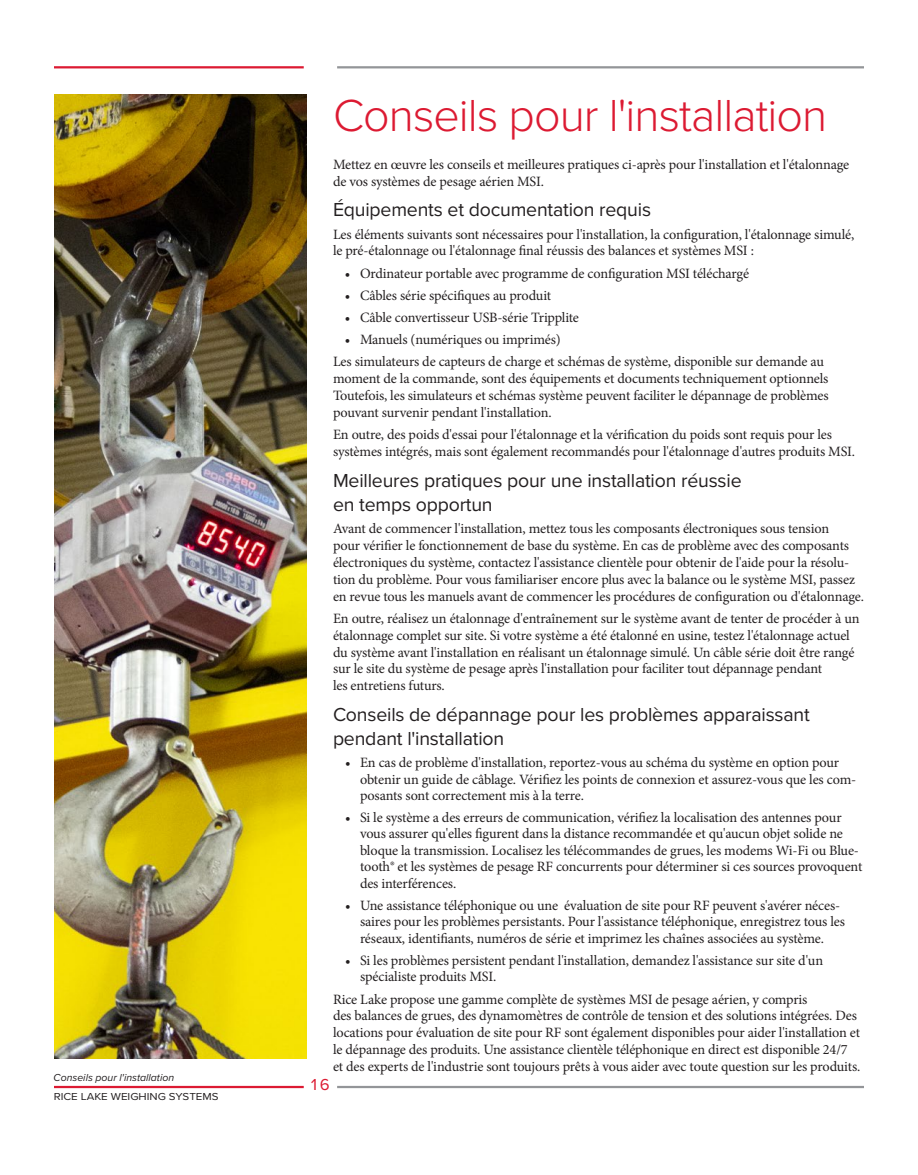
<style>
.page{position:relative;width:918px;height:1175px;background:#fff}
.page>*{position:absolute;margin:0;border:0;box-sizing:border-box;transform-origin:0 0}
.Headline__Light{font:300 46.5px "Proxima Nova";letter-spacing:-.02em;color:#dc1a32}
.Body_Copy{font:19.5px/24px "Proxima Nova";letter-spacing:-.01em;color:#231f20}
.t1{font:16.5px "Proxima Nova";color:#dc1a32}
.Body_Copy-2{font:14.25px/16.8px "Minion Pro";letter-spacing:-.01em;color:#231f20}
.CW_Message{font:italic 10.5px "Proxima Nova";color:#231f20}
.t2{font:10.5px "Proxima Nova";color:#231f20;scale:1.1 1}
</style>
<div class="page">
<hr style="left:54px;top:1085px;width:250px;height:3px;background:#dc1a32">
<hr style="left:54px;top:66px;width:250px;height:2px;background:#dc1a32">
<hr style="left:337px;top:1085px;width:527px;height:3px;background:#939598">
<hr style="left:337px;top:66px;width:527px;height:2px;background:#939598">
<img style="left:54px;top:95px;width:252px;height:963px">
<p class="CW_Message" style="left:54px;top:1069px;width:122px">Conseils pour l'installation</p>
<p class="t2" style="left:54px;top:1088px;width:151px">RICE LAKE WEIGHING SYSTEMS</p>
<p class="Headline__Light" style="left:333px;top:81px;width:496px">Conseils pour l'installation</p>
<p class="Body_Copy-2" style="left:333px;top:156px;width:518px">Mettez en œuvre les conseils et meilleures pratiques ci-après pour l'installation et l'étalonnage de vos systèmes de pesage aérien MSI.</p>
<p class="Body_Copy" style="left:333px;top:197px;width:320px">Équipements et documentation requis</p>
<p class="Body_Copy-2" style="left:333px;top:226px;width:523px">Les éléments suivants sont nécessaires pour l'installation, la configuration, l'étalonnage simulé, le pré-étalonnage ou l'étalonnage final réussis des balances et systèmes MSI :</p>
<p class="Body_Copy-2" style="left:345px;top:265px;width:406px">• Ordinateur portable avec programme de configuration MSI téléchargé</p>
<p class="Body_Copy-2" style="left:345px;top:287px;width:208px">• Câbles série spécifiques au produit</p>
<p class="Body_Copy-2" style="left:345px;top:309px;width:236px">• Câble convertisseur USB-série Tripplite</p>
<p class="Body_Copy-2" style="left:345px;top:331px;width:217px">• Manuels (numériques ou imprimés)</p>
<p class="Body_Copy-2" style="left:333px;top:353px;width:497px">Les simulateurs de capteurs de charge et schémas de système, disponible sur demande au moment de la commande, sont des équipements et documents techniquement optionnels Toutefois, les simulateurs et schémas système peuvent faciliter le dépannage de problèmes pouvant survenir pendant l'installation.</p>
<p class="Body_Copy-2" style="left:333px;top:426px;width:524px">En outre, des poids d'essai pour l'étalonnage et la vérification du poids sont requis pour les systèmes intégrés, mais sont également recommandés pour l'étalonnage d'autres produits MSI.</p>
<p class="Body_Copy" style="left:333px;top:467px;width:410px">Meilleures pratiques pour une installation réussie en temps opportun</p>
<p class="Body_Copy-2" style="left:333px;top:520px;width:532px">Avant de commencer l'installation, mettez tous les composants électroniques sous tension<br>pour vérifier le fonctionnement de base du système. En cas de problème avec des composants électroniques du système, contactez l'assistance clientèle pour obtenir de l'aide pour la résolu&shy;tion du problème. Pour vous familiariser encore plus avec la balance ou le système MSI, passez en revue tous les manuels avant de commencer les procédures de configuration ou d'étalonnage.</p>
<p class="Body_Copy-2" style="left:333px;top:610px;width:528px">En outre, réalisez un étalonnage d'entraînement sur le système avant de tenter de procéder à un étalonnage complet sur site. Si votre système a été étalonné en usine, testez l'étalonnage actuel du système avant l'installation en réalisant un étalonnage simulé. Un câble série doit être rangé sur le site du système de pesage après l'installation pour faciliter tout dépannage pendant<br>les entretiens futurs.</p>
<p class="Body_Copy" style="left:333px;top:701px;width:478px">Conseils de dépannage pour les problèmes apparaissant pendant l'installation</p>
<p class="Body_Copy-2" style="left:360px;top:754px;width:498px;text-indent:-15px">• En cas de problème d'installation, reportez-vous au schéma du système en option pour obtenir un guide de câblage. Vérifiez les points de connexion et assurez-vous que les com&shy;posants sont correctement mis à la terre.</p>
<p class="Body_Copy-2" style="left:360px;top:809px;width:504px;text-indent:-15px">• Si le système a des erreurs de communication, vérifiez la localisation des antennes pour vous assurer qu'elles figurent dans la distance recommandée et qu'aucun objet solide ne bloque la transmission. Localisez les télécommandes de grues, les modems Wi-Fi ou Blue&shy;tooth® et les systèmes de pesage RF concurrents pour déterminer si ces sources provoquent des interférences.</p>
<p class="Body_Copy-2" style="left:360px;top:897px;width:487px;text-indent:-15px">• Une assistance téléphonique ou une évaluation de site pour RF peuvent s'avérer néces&shy;saires pour les problèmes persistants. Pour l'assistance téléphonique, enregistrez tous les réseaux, identifiants, numéros de série et imprimez les chaînes associées au système.</p>
<p class="Body_Copy-2" style="left:360px;top:952px;width:465px;text-indent:-15px">• Si les problèmes persistent pendant l'installation, demandez l'assistance sur site d'un spécialiste produits MSI.</p>
<p class="Body_Copy-2" style="left:333px;top:990px;width:529px">Rice Lake propose une gamme complète de systèmes MSI de pesage aérien, y compris<br>des balances de grues, des dynamomètres de contrôle de tension et des solutions intégrées. Des locations pour évaluation de site pour RF sont également disponibles pour aider l'installation et le dépannage des produits. Une assistance clientèle téléphonique en direct est disponible 24/7 et des experts de l'industrie sont toujours prêts à vous aider avec toute question sur les produits.</p>
<p class="t1" style="left:310px;top:1072px;width:22px">16</p>
</div>
